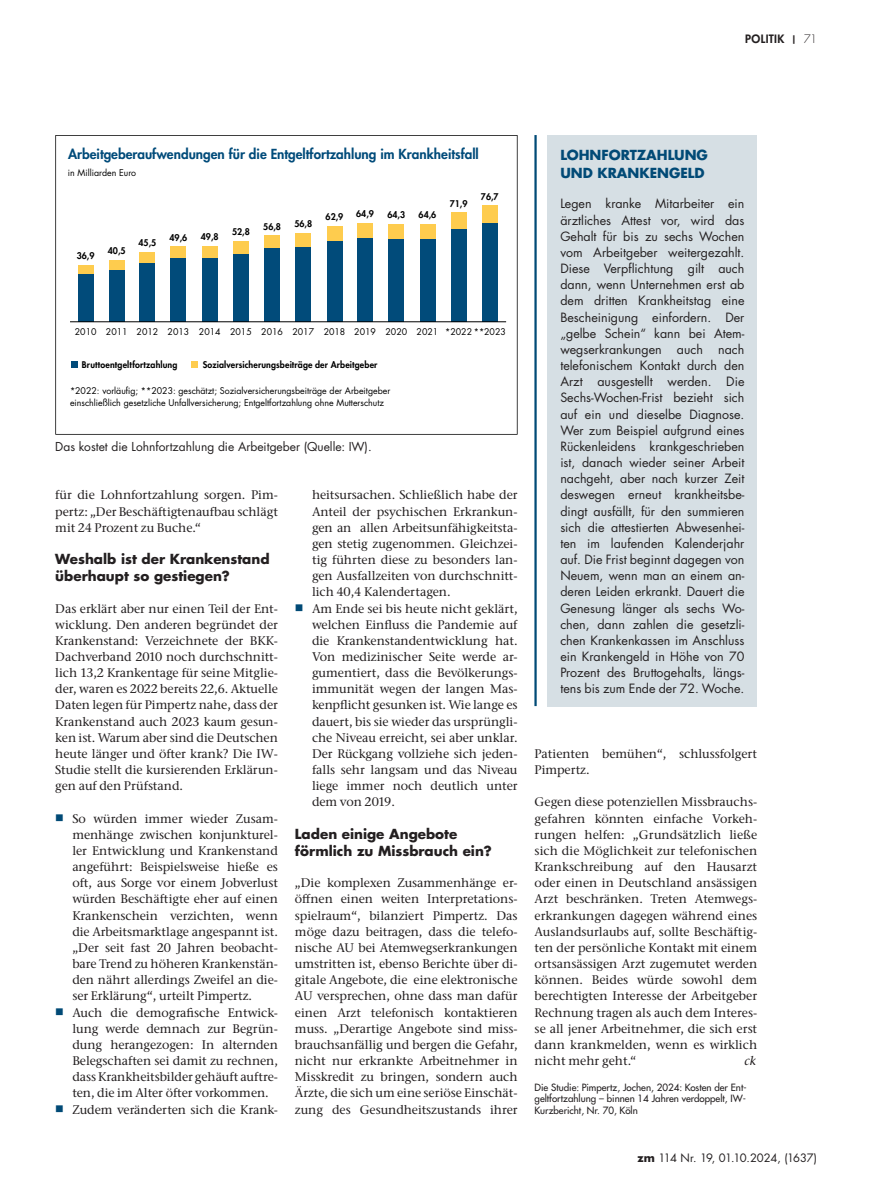
<style>
.page{position:relative;width:881px;height:1191px;background:#fff}
.page>*{position:absolute;margin:0;border:0;box-sizing:border-box;transform-origin:0 0}
.t1{font:700 13.5px/16.5px "Futura LT Pro";color:#231f20}
.t2{font:800 13.5px "Futura LT Pro";color:#014b7a}
.t3{font:700 13.5px/18px "Futura LT Pro";color:#014a76}
.t4{font:500 12.45px/16.2px "Stone Serif ITC Pro";letter-spacing:-.005em;color:#231f20;text-align:justify}
.t5{font:12.45px/16.2px "Futura LT Pro";color:#231f20;text-align:justify}
.t6{font:italic 500 12.45px "Stone Serif ITC Pro";color:#231f20}
.t7{font:12px "Futura LT Pro";color:#231f20}
.t8{font:11.25px "Futura LT Pro";letter-spacing:-.045em;color:#231f20}
.t9{font:800 11.25px "Futura LT Pro";letter-spacing:.03em;color:#231f20}
.t10{font:500 9.75px/11.2px "Futura LT Pro";color:#231f20;text-align:justify}
.t11{font:9px/12.1px "Futura LT Pro";color:#000}
.t12{font:800 9px "Futura LT Pro";letter-spacing:.015em;color:#000}
.s1{font-weight:300}
.s2{color:#014a76}
.s3{font-weight:700}
</style>
<div class="page">
<div style="left:547px;top:135px;width:210px;height:571px;background:#d6dfe4"></div>
<hr style="left:534px;top:135px;width:2px;height:571px;background:#014a76">
<svg style="left:55px;top:135px;width:462px;height:300px"></svg>
<div style="left:78px;top:274px;width:15px;height:48px;background:#014b7a"></div>
<div style="left:78px;top:265px;width:15px;height:9px;background:#fecc4e"></div>
<div style="left:109px;top:270px;width:15px;height:52px;background:#014b7a"></div>
<div style="left:109px;top:260px;width:15px;height:10px;background:#fecc4e"></div>
<div style="left:140px;top:263px;width:15px;height:59px;background:#014b7a"></div>
<div style="left:140px;top:252px;width:15px;height:11px;background:#fecc4e"></div>
<div style="left:171px;top:258px;width:15px;height:64px;background:#014b7a"></div>
<div style="left:171px;top:247px;width:15px;height:11px;background:#fecc4e"></div>
<div style="left:202px;top:257px;width:15px;height:65px;background:#014b7a"></div>
<div style="left:202px;top:246px;width:15px;height:11px;background:#fecc4e"></div>
<div style="left:233px;top:254px;width:15px;height:68px;background:#014b7a"></div>
<div style="left:233px;top:241px;width:15px;height:13px;background:#fecc4e"></div>
<div style="left:264px;top:248px;width:16px;height:74px;background:#014b7a"></div>
<div style="left:264px;top:235px;width:16px;height:13px;background:#fecc4e"></div>
<div style="left:295px;top:247px;width:16px;height:75px;background:#014b7a"></div>
<div style="left:295px;top:233px;width:16px;height:14px;background:#fecc4e"></div>
<div style="left:327px;top:241px;width:15px;height:81px;background:#014b7a"></div>
<div style="left:327px;top:226px;width:15px;height:15px;background:#fecc4e"></div>
<div style="left:357px;top:237px;width:15px;height:85px;background:#014b7a"></div>
<div style="left:357px;top:223px;width:15px;height:14px;background:#fecc4e"></div>
<div style="left:388px;top:239px;width:16px;height:83px;background:#014b7a"></div>
<div style="left:388px;top:224px;width:16px;height:15px;background:#fecc4e"></div>
<div style="left:419px;top:238px;width:16px;height:84px;background:#014b7a"></div>
<div style="left:419px;top:224px;width:16px;height:14px;background:#fecc4e"></div>
<div style="left:451px;top:229px;width:15px;height:93px;background:#014b7a"></div>
<div style="left:451px;top:213px;width:15px;height:16px;background:#fecc4e"></div>
<div style="left:482px;top:223px;width:15px;height:99px;background:#014b7a"></div>
<div style="left:482px;top:205px;width:15px;height:18px;background:#fecc4e"></div>
<hr style="left:70px;top:321px;width:436px;height:1px;background:#000">
<div style="left:71px;top:361px;width:7px;height:7px;background:#014b7a"></div>
<div style="left:191px;top:361px;width:7px;height:7px;background:#fecc4e"></div>
<p class="t9" style="left:745px;top:33px;width:73px">POLITIK <sup>|</sup> <span class="s1">71</span></p>
<p class="t2" style="left:68px;top:146px;width:412px">Arbeitgeberaufwendungen für die Entgeltfortzahlung im Krankheitsfall</p>
<p class="t11" style="left:68px;top:167px;width:70px">in Milliarden Euro</p>
<p class="t12" style="left:77px;top:251px;width:19px">36,9</p>
<p class="t12" style="left:108px;top:246px;width:19px">40,5</p>
<p class="t12" style="left:138px;top:238px;width:19px">45,5</p>
<p class="t12" style="left:169px;top:232px;width:19px">49,6</p>
<p class="t12" style="left:201px;top:232px;width:19px">49,8</p>
<p class="t12" style="left:232px;top:227px;width:19px">52,8</p>
<p class="t12" style="left:263px;top:221px;width:19px">56,8</p>
<p class="t12" style="left:294px;top:219px;width:19px">56,8</p>
<p class="t12" style="left:325px;top:212px;width:19px">62,9</p>
<p class="t12" style="left:356px;top:209px;width:19px">64,9</p>
<p class="t12" style="left:387px;top:210px;width:19px">64,3</p>
<p class="t12" style="left:418px;top:209px;width:19px">64,6</p>
<p class="t12" style="left:449px;top:198px;width:19px">71,9</p>
<p class="t12" style="left:480px;top:191px;width:19px">76,7</p>
<p class="t11" style="left:75px;top:326px;width:23px">2010</p>
<p class="t11" style="left:106px;top:326px;width:401px">2011 2012 2013 2014 2015 2016 2017 2018 2019 2020 2021 *2022 **2023</p>
<p class="t12" style="left:82px;top:360px;width:97px">Bruttoentgeltfortzahlung</p>
<p class="t12" style="left:203px;top:360px;width:176px">Sozialversicherungsbeiträge der Arbeitgeber</p>
<p class="t11" style="left:70px;top:384px;width:321px">*2022: vorläufig; **2023: geschätzt; Sozialversicherungsbeiträge der Arbeitgeber einschließlich gesetzliche Unfallversicherung; Entgeltfortzahlung ohne Mutterschutz</p>
<p class="t7" style="left:55px;top:440px;width:318px">Das kostet die Lohnfortzahlung die Arbeitgeber (Quelle: IW).</p>
<p class="t4" style="left:55px;top:487px;width:224px">für die Lohnfortzahlung sorgen. Pim&shy;pertz: „Der Beschäftigtenaufbau schlägt mit 24 Prozent zu Buche.“</p>
<p class="t1" style="left:55px;top:551px;width:216px">Weshalb ist der Krankenstand überhaupt so gestiegen?</p>
<p class="t4" style="left:55px;top:600px;width:224px">Das erklärt aber nur einen Teil der Ent&shy;wicklung. Den anderen begründet der Krankenstand: Verzeichnete der BKK-Dachverband 2010 noch durchschnitt&shy;lich 13,2 Krankentage für seine Mitglie&shy;der, waren es 2022 bereits 22,6. Aktuelle Daten legen für Pimpertz nahe, dass der Krankenstand auch 2023 kaum gesun&shy;ken ist. Warum aber sind die Deutschen heute länger und öfter krank? Die IW-Studie stellt die kursierenden Erklärun&shy;gen auf den Prüfstand.</p>
<p class="t4" style="left:72px;top:810px;width:207px;text-indent:-17px"><span class="s2">■</span> So würden immer wieder Zusam&shy;menhänge zwischen konjunkturel&shy;ler Entwicklung und Krankenstand angeführt: Beispielsweise hieße es oft, aus Sorge vor einem Jobverlust würden Beschäftigte eher auf einen Krankenschein verzichten, wenn die Arbeitsmarktlage angespannt ist. „Der seit fast 20 Jahren beobacht&shy;bare Trend zu höheren Krankenstän&shy;den nährt allerdings Zweifel an die&shy;ser Erklärung“, urteilt Pimpertz.</p>
<p class="t4" style="left:72px;top:1004px;width:207px;text-indent:-17px"><span class="s2">■</span> Auch die demografische Entwick&shy;lung werde demnach zur Begrün&shy;dung herangezogen: In alternden Belegschaften sei damit zu rechnen, dass Krankheitsbilder gehäuft auftre&shy;ten, die im Alter öfter vorkommen.</p>
<p class="t4" style="left:55px;top:1101px;width:224px"><span class="s2">■</span> Zudem veränderten sich die Krank-</p>
<p class="t4" style="left:312px;top:487px;width:207px">heitsursachen. Schließlich habe der Anteil der psychischen Erkrankun&shy;gen an allen Arbeitsunfähigkeitsta&shy;gen stetig zugenommen. Gleichzei&shy;tig führten diese zu besonders lan&shy;gen Ausfallzeiten von durchschnitt&shy;lich 40,4 Kalendertagen.</p>
<p class="t4" style="left:312px;top:600px;width:207px;text-indent:-17px"><span class="s2">■</span> Am Ende sei bis heute nicht geklärt, welchen Einfluss die Pandemie auf die Krankenstandentwicklung hat.<br>Von medizinischer Seite werde ar&shy;gumentiert, dass die Bevölkerungs&shy;immunität wegen der langen Mas&shy;kenpflicht gesunken ist. Wie lange es dauert, bis sie wieder das ursprüngli&shy;che Niveau erreicht, sei aber unklar.<br>Der Rückgang vollziehe sich jeden&shy;falls sehr langsam und das Niveau liege immer noch deutlich unter dem von 2019.</p>
<p class="t1" style="left:295px;top:826px;width:198px">Laden einige Angebote förmlich zu Missbrauch ein?</p>
<p class="t4" style="left:295px;top:875px;width:224px">„Die komplexen Zusammenhänge er&shy;öffnen einen weiten Interpretations&shy;spielraum“, bilanziert Pimpertz. Das möge dazu beitragen, dass die telefo&shy;nische AU bei Atemwegserkrankungen umstritten ist, ebenso Berichte über di&shy;gitale Angebote, die eine elektronische AU versprechen, ohne dass man dafür einen Arzt telefonisch kontaktieren muss. „Derartige Angebote sind miss&shy;brauchsanfällig und bergen die Gefahr, nicht nur erkrankte Arbeitnehmer in Misskredit zu bringen, sondern auch Ärzte, die sich um eine seriöse Einschät&shy;zung des Gesundheitszustands ihrer</p>
<p class="t3" style="left:560px;top:146px;width:149px">LOHNFORTZAHLUNG<br>UND KRANKENGELD</p>
<p class="t5" style="left:560px;top:196px;width:185px">Legen kranke Mitarbeiter ein ärztliches Attest vor, wird das Gehalt für bis zu sechs Wochen vom Arbeitgeber weitergezahlt.<br>Diese Verpflichtung gilt auch dann, wenn Unternehmen erst ab dem dritten Krankheitstag eine Bescheinigung einfordern. Der „gelbe Schein“ kann bei Atem&shy;wegserkrankungen auch nach telefonischem Kontakt durch den Arzt ausgestellt werden. Die Sechs-Wochen-Frist bezieht sich auf ein und dieselbe Diagnose.<br>Wer zum Beispiel aufgrund eines Rückenleidens krankgeschrieben ist, danach wieder seiner Arbeit nachgeht, aber nach kurzer Zeit deswegen erneut krankheitsbe&shy;dingt ausfällt, für den summieren sich die attestierten Abwesenhei&shy;ten im laufenden Kalenderjahr auf. Die Frist beginnt dagegen von Neuem, wenn man an einem an&shy;deren Leiden erkrankt. Dauert die Genesung länger als sechs Wo&shy;chen, dann zahlen die gesetzli&shy;chen Krankenkassen im Anschluss ein Krankengeld in Höhe von 70<br>Prozent des Bruttogehalts, längs&shy;tens bis zum Ende der 72. Woche.</p>
<p class="t4" style="left:534px;top:745px;width:224px">Patienten bemühen“, schlussfolgert<br>Pimpertz.</p>
<p class="t4" style="left:534px;top:794px;width:224px">Gegen diese potenziellen Missbrauchs&shy;gefahren könnten einfache Vorkeh&shy;rungen helfen: „Grundsätzlich ließe sich die Möglichkeit zur telefonischen Krankschreibung auf den Hausarzt oder einen in Deutschland ansässigen Arzt beschränken. Treten Atemwegs&shy;erkrankungen dagegen während eines Auslandsurlaubs auf, sollte Beschäftig&shy;ten der persönliche Kontakt mit einem ortsansässigen Arzt zugemutet werden können. Beides würde sowohl dem berechtigten Interesse der Arbeitgeber Rechnung tragen als auch dem Interes&shy;se all jener Arbeitnehmer, die sich erst dann krankmelden, wenn es wirklich nicht mehr geht.“</p>
<p class="t6" style="left:744px;top:1053px;width:13px">ck</p>
<p class="t10" style="left:534px;top:1082px;width:213px">Die Studie: Pimpertz, Jochen, 2024: Kosten der Ent&shy;geltfortzahlung – binnen 14 Jahren verdoppelt, IW-Kurzbericht, Nr. 70, Köln</p>
<p class="t8" style="left:637px;top:1151px;width:181px"><span class="s3">zm</span> 114 Nr. 19, 01.10.2024, (1637)</p>
</div>
